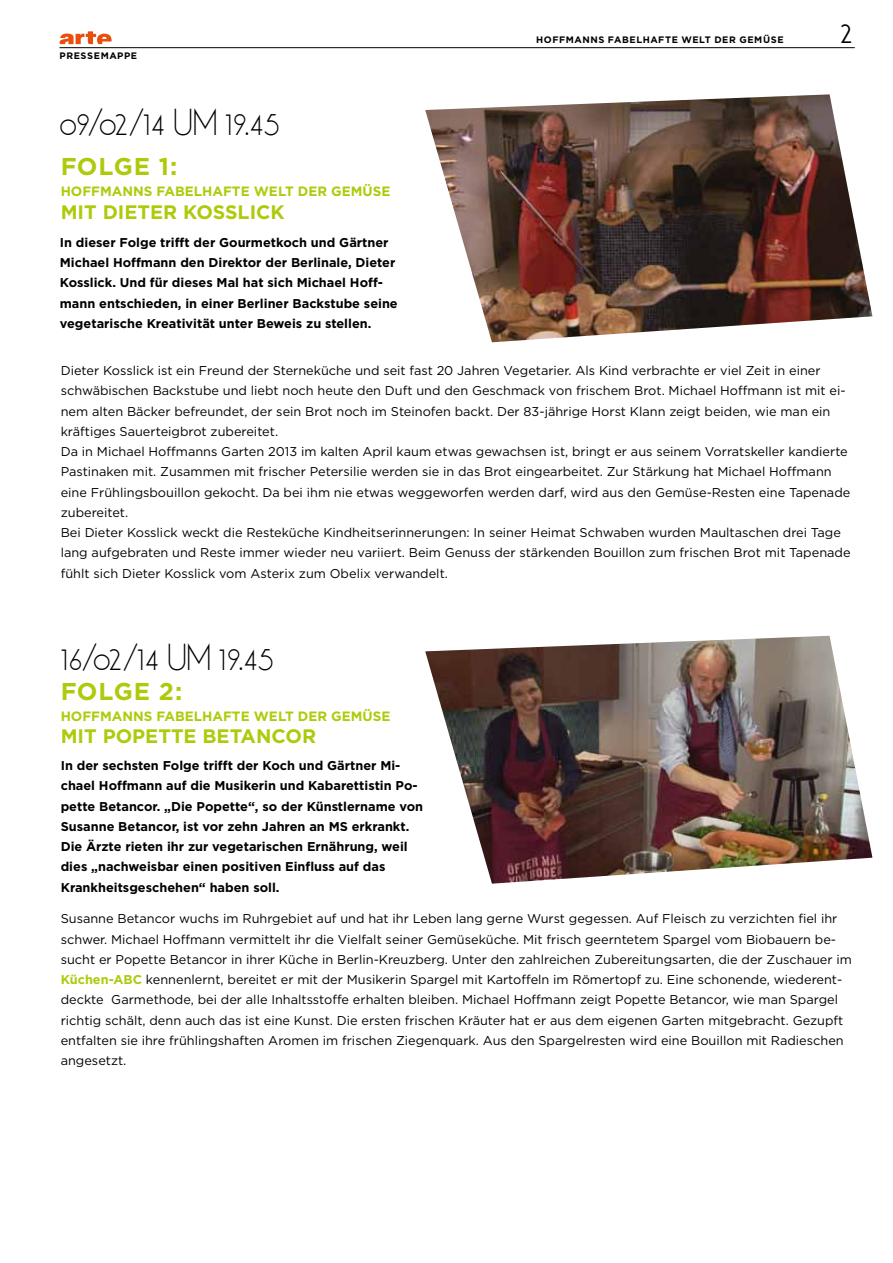
<style>
.page{position:relative;width:893px;height:1263px;background:#fff}
.page>*{position:absolute;margin:0;border:0;box-sizing:border-box;transform-origin:0 0}
.t1{font:28.5px "Oksana 2010 light win";letter-spacing:-.06em;color:#000}
.t2{font:25.5px "Oksana 2010 regular win";color:#000}
.t3{font:700 24.3px "Gotham";letter-spacing:.025em;color:#afca0b}
.t4{font:700 19.5px "Gotham";color:#afca0b}
.t5{font:700 13.5px "Gotham";color:#afca0b}
.t6{font:12.75px/20.2px "Gotham";color:#000}
.t7{font:700 12.75px/20.2px "Gotham";color:#000}
.t8{font:700 12.75px "Gotham";color:#afca0b}
.t9{font:700 9.3px "Gotham";letter-spacing:.06em;color:#000}
</style>
<div class="page">
<svg style="left:59px;top:31px;width:53px;height:13px"></svg>
<hr style="left:60px;top:47px;width:795px;height:1px;background:#000">
<img style="left:425px;top:636px;width:447px;height:248px">
<img style="left:425px;top:94px;width:447px;height:248px">
<p class="t9" style="left:60px;top:49px;width:79px">Pressemappe</p>
<h1 class="t1" style="left:60px;top:102px;width:222px">09/02/14 UM 19.45</h1>
<h3 class="t3" style="left:61px;top:151px;width:118px">folge 1:</h3>
<p class="t5" style="left:61px;top:183px;width:331px">hoffmanns fabelhafte Welt der Gemüse</p>
<h3 class="t4" style="left:61px;top:199px;width:223px">mit Dieter kosslick</h3>
<p class="t7" style="left:60px;top:232px;width:339px">I n dieser Folge trifft der Gourmetkoch und Gärtner M ichael Hoffmann den Direktor der Berlinale, Dieter Kosslick. Und für dieses Mal hat sich M ichael Hoff&shy;mann entschieden, in einer Berliner Backstube seine vegetarische Kreativität unter Beweis zu stellen.</p>
<p class="t9" style="left:536px;top:34px;width:249px">Hoffmanns fabelhafte welt der gemüse</p>
<h2 class="t2" style="left:840px;top:14px;width:16px">2</h2>
<p class="t6" style="left:61px;top:360px;width:791px">Dieter Kosslick ist ein Freund der Sterneküche und seit fast 20 Jahren Vegetarier. Als Kind verbrachte er viel Zeit in einer schwäbischen Backstube und liebt noch heute den Duft und den Geschmack von frischem Brot. M ichael Hoffmann ist mit ei&shy;nem alten Bäcker befreundet, der sein Brot noch im Steinofen backt. Der 83-jährige Horst Klann zeigt beiden, wie man ein kräftiges Sauerteigbrot zubereitet.<br>Da in M ichael Hoffmanns Garten 2013 im kalten April kaum etwas gewachsen ist, bringt er aus seinem Vorratskeller kandierte Pastinaken mit. Zusammen mit frischer Petersilie werden sie in das Brot eingearbeitet. Zur Stärkung hat M ichael Hoffmann eine Frühlingsbouillon gekocht. Da bei ihm nie etwas weggeworfen werden darf, wird aus den Gemüse-Resten eine Tapenade zubereitet.<br>Bei Dieter Kosslick weckt die Resteküche Kindheitserinnerungen: I n seiner Heimat Schwaben wurden Maultaschen drei Tage lang aufgebraten und Reste immer wieder neu variiert. Beim Genuss der stärkenden Bouillon zum frischen Brot mit Tapenade fühlt sich Dieter Kosslick vom Asterix zum Obelix verwandelt.</p>
<h1 class="t1" style="left:60px;top:637px;width:215px">16/02/14 UM 19.45</h1>
<h3 class="t3" style="left:61px;top:675px;width:123px">folge 2:</h3>
<p class="t5" style="left:61px;top:707px;width:331px">hoffmanns fabelhafte Welt der Gemüse</p>
<h3 class="t4" style="left:61px;top:723px;width:257px">mit Popette betancor</h3>
<p class="t7" style="left:61px;top:755px;width:364px">I n der sechsten Folge trifft der Koch und Gärtner M i&shy;chael Hoffmann auf die M usikerin und Kabarettistin Po&shy;pette Betancor. „Die Popette“, so der Künstlername von Susanne Betancor, ist vor zehn Jahren an MS erkrankt.<br>Die Ärzte rieten ihr zur vegetarischen Ernährung, weil dies „nachweisbar einen positiven Einfluss auf das Krankheitsgeschehen“ haben soll.</p>
<p class="t6" style="left:61px;top:908px;width:793px">Susanne Betancor wuchs im Ruhrgebiet auf und hat ihr Leben lang gerne Wurst gegessen. Auf Fleisch zu verzichten fiel ihr schwer. M ichael Hoffmann vermittelt ihr die Vielfalt seiner Gemüseküche. M it frisch geerntetem Spargel vom Biobauern be&shy;sucht er Popette Betancor in ihrer Küche in Berlin-Kreuzberg. U nter den zahlreichen Zubereitungsarten, die der Zuschauer im</p>
<p class="t8" style="left:61px;top:971px;width:63px">Küchen-ABC</p>
<p class="t6" style="left:61px;top:969px;width:784px;text-indent:85px">kennenlernt, bereitet er mit der M usikerin Spargel mit Kartoffeln im Römertopf zu. Eine schonende, wiederent&shy;deckte Garmethode, bei der alle I nhaltsstoffe erhalten bleiben. M ichael Hoffmann zeigt Popette Betancor, wie man Spargel richtig schält, denn auch das ist eine Kunst. Die ersten frischen Kräuter hat er aus dem eigenen Garten mitgebracht. Gezupft entfalten sie ihre frühlingshaften Aromen im frischen Ziegenquark. Aus den Spargelresten wird eine Bouillon mit Radieschen angesetzt.</p>
</div>
